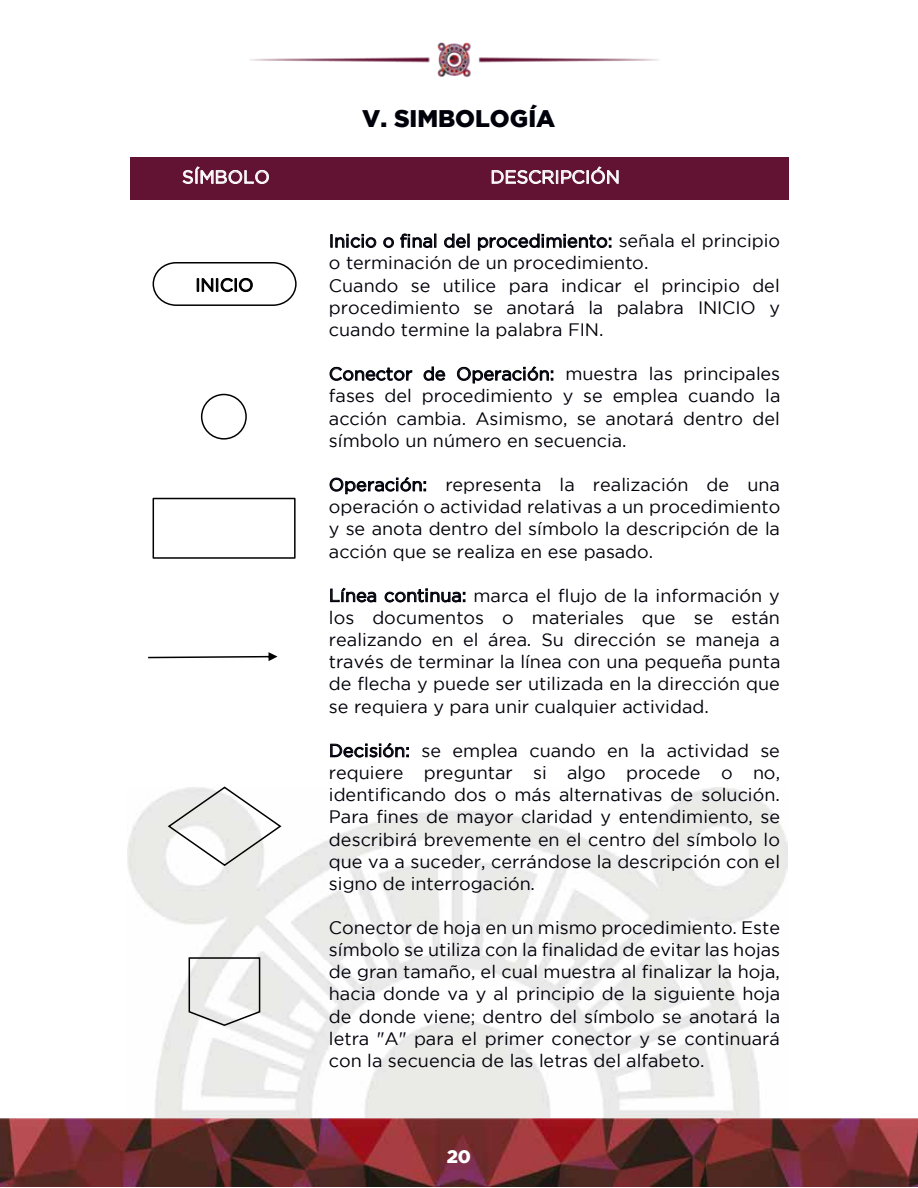
<style>
.page{position:relative;width:918px;height:1188px;background:#fff}
.page>*{position:absolute;margin:0;border:0;box-sizing:border-box;transform-origin:0 0}
.t1{font:900 24px "Gotham";color:#00000a}
.t2{font:18px/22.2px "Gotham";color:#00000a;text-align:justify}
.t3{font:18px "Gotham";letter-spacing:.01em;color:#fff}
.t4{font:900 18px "Gotham";color:#fff}
</style>
<div class="page">
<img style="left:0;top:1119px;width:918px;height:68px">
<img style="left:127px;top:788px;width:661px;height:330px">
<img style="left:250px;top:42px;width:409px;height:35px">
<div style="left:130px;top:157px;width:192px;height:43px;background:#621233"></div>
<svg style="left:182px;top:166px;width:87px;height:18px"></svg>
<div style="left:322px;top:157px;width:466px;height:43px;background:#621233"></div>
<svg style="left:492px;top:166px;width:127px;height:18px"></svg>
<svg style="left:331px;top:234px;width:45px;height:14px"></svg>
<svg style="left:383px;top:237px;width:11px;height:11px"></svg>
<svg style="left:400px;top:233px;width:36px;height:15px"></svg>
<svg style="left:444px;top:234px;width:25px;height:14px"></svg>
<svg style="left:478px;top:234px;width:133px;height:17px"></svg>
<svg style="left:330px;top:367px;width:82px;height:14px"></svg>
<svg style="left:424px;top:367px;width:21px;height:14px"></svg>
<svg style="left:457px;top:366px;width:96px;height:18px"></svg>
<svg style="left:330px;top:477px;width:96px;height:17px"></svg>
<svg style="left:330px;top:588px;width:46px;height:14px"></svg>
<svg style="left:385px;top:589px;width:80px;height:13px"></svg>
<svg style="left:330px;top:743px;width:79px;height:15px"></svg>
<svg style="left:152px;top:262px;width:145px;height:44px"></svg>
<div style="left:201px;top:394px;width:46px;height:46px;border:2px solid #000;border-radius:50%"></div>
<div style="left:153px;top:498px;width:143px;height:61px;border:2px solid #000"></div>
<svg style="left:167px;top:786px;width:116px;height:81px"></svg>
<svg style="left:188px;top:957px;width:73px;height:70px"></svg>
<svg style="left:148px;top:652px;width:130px;height:9px"></svg>
<h1 class="t1" style="left:362px;top:104px;width:195px">V. SIMBOLOGÍA</h1>
<p class="t3" style="left:182px;top:167px;width:89px">SÍMBOLO</p>
<p class="t3" style="left:490px;top:167px;width:131px">DESCRIPCIÓN</p>
<p class="t2" style="left:329px;top:230px;width:453px;text-align:left">Inicio o final del procedimiento: señala el principio o terminación de un procedimiento.<br>Cuando se utilice para indicar el principio del procedimiento se anotará la palabra INICIO y cuando termine la palabra FIN.</p>
<p class="t2" style="left:329px;top:362px;width:453px">Conector de Operación: muestra las principales fases del procedimiento y se emplea cuando la acción cambia. Asimismo, se anotará dentro del símbolo un número en secuencia.</p>
<p class="t2" style="left:329px;top:473px;width:453px">Operación: representa la realización de una operación o actividad relativas a un procedimiento y se anota dentro del símbolo la descripción de la acción que se realiza en ese pasado.</p>
<p class="t2" style="left:329px;top:584px;width:453px">Línea continua: marca el flujo de la información y los documentos o materiales que se están realizando en el área. Su dirección se maneja a través de terminar la línea con una pequeña punta de flecha y puede ser utilizada en la dirección que se requiera y para unir cualquier actividad.</p>
<p class="t2" style="left:329px;top:739px;width:453px">Decisión: se emplea cuando en la actividad se requiere preguntar si algo procede o no, identificando dos o más alternativas de solución.<br>Para fines de mayor claridad y entendimiento, se describirá brevemente en el centro del símbolo lo que va a suceder, cerrándose la descripción con el signo de interrogación.</p>
<p class="t2" style="left:329px;top:916px;width:453px">Conector de hoja en un mismo procedimiento. Este símbolo se utiliza con la finalidad de evitar las hojas de gran tamaño, el cual muestra al finalizar la hoja, hacia donde va y al principio de la siguiente hoja de donde viene; dentro del símbolo se anotará la letra "A" para el primer conector y se continuará con la secuencia de las letras del alfabeto.</p>
<p class="t4" style="left:447px;top:1146px;width:26px">20</p>
</div>
